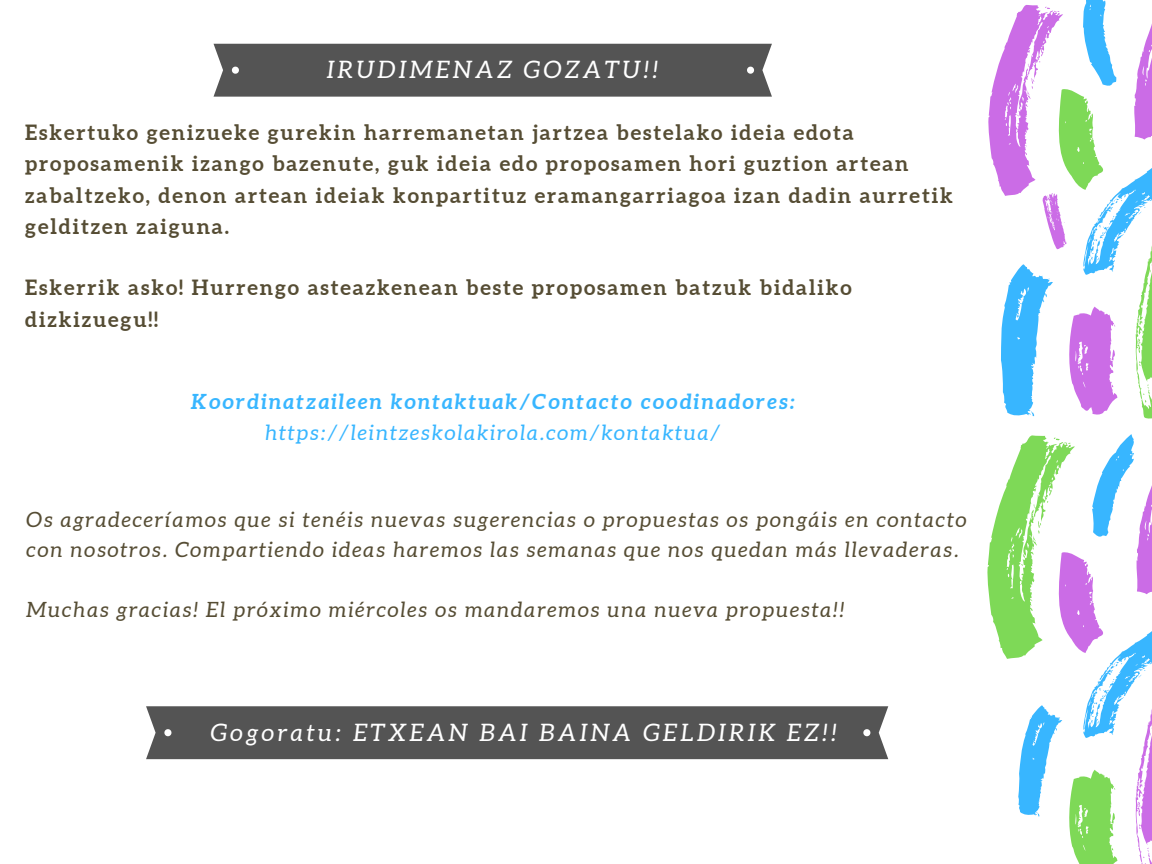
<style>
.page{position:relative;width:1152px;height:864px;background:#fff}
.page>*{position:absolute;margin:0;border:0;box-sizing:border-box;transform-origin:0 0}
.t1{font:italic 24px "Aleo";letter-spacing:.15em;color:#fff}
.t2{font:700 21px/31.3px "Aleo";letter-spacing:.09em;color:#564d34}
.t3{font:italic 21px/30.2px "Aleo";letter-spacing:.09em;color:#564d34}
.t4{font:italic 700 21px "Aleo";letter-spacing:.09em;color:#38b6ff}
.t5{font:italic 21px "Aleo";letter-spacing:.09em;color:#38b6ff}
</style>
<div class="page">
<div style="left:214px;top:44px;width:558px;height:53px;background:#545454"></div>
<svg style="left:988px;top:0;width:164px;height:419px"></svg>
<svg style="left:988px;top:434px;width:164px;height:430px"></svg>
<div style="left:146px;top:706px;width:742px;height:53px;background:#545454"></div>
<p class="t1" style="left:327px;top:56px;width:333px">IRUDIMENAZ GOZATU!!</p>
<p class="t2" style="left:25px;top:117px;width:929px">Eskertuko genizueke gurekin harremanetan jartzea bestelako ideia edota proposamenik izango bazenute, guk ideia edo proposamen hori guztion artean zabaltzeko, denon artean ideiak konpartituz eramangarriagoa izan dadin aurretik gelditzen zaiguna.</p>
<p class="t2" style="left:25px;top:272px;width:828px">Eskerrik asko! Hurrengo asteazkenean beste proposamen batzuk bidaliko dizkizuegu!!</p>
<p class="t4" style="left:190px;top:390px;width:606px">Koordinatzaileen kontaktuak/Contacto coodinadores:</p>
<p class="t5" style="left:265px;top:420px;width:457px">https://leintzeskolakirola.com/kontaktua/</p>
<p class="t3" style="left:27px;top:505px;width:942px">Os agradeceríamos que si tenéis nuevas sugerencias o propuestas os pongáis en contacto con nosotros. Compartiendo ideas haremos las semanas que nos quedan más llevaderas.</p>
<p class="t3" style="left:27px;top:595px;width:819px">Muchas gracias! El próximo miércoles os mandaremos una nueva propuesta!!</p>
<p class="t1" style="left:211px;top:719px;width:628px">Gogoratu: ETXEAN BAI BAINA GELDIRIK EZ!!</p>
</div>
